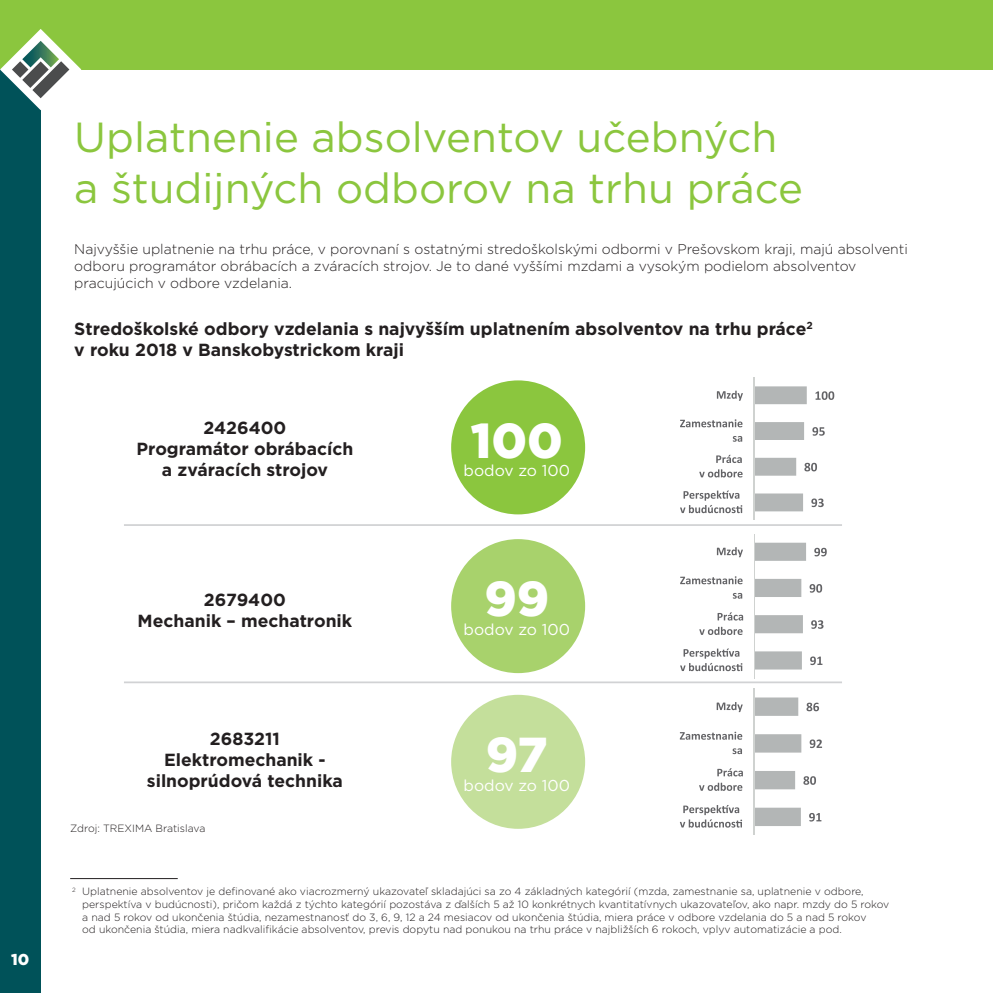
<style>
.page{position:relative;width:993px;height:993px;background:#fff}
.page>*{position:absolute;margin:0;border:0;box-sizing:border-box;transform-origin:0 0}
.t1{font:900 49px "Gotham";letter-spacing:-.005em;color:#fff}
.t2{font:42px/50.4px "Gotham";color:#8bc63e}
.t3{font:700 17.5px/21px "Gotham";color:#231f20;text-align:center}
.t4{font:15.75px "Gotham";color:#fff}
.t5{font:900 15.75px "Gotham";color:#fff}
.t6{font:300 14px/16.8px "Gotham";color:#231f20}
.t7{font:300 10.5px/12.6px "Gotham";color:#231f20}
</style>
<div class="page">
<div style="left:0;top:0;width:992px;height:69px;background:#8bc63e"></div>
<div style="left:0;top:69px;width:41px;height:923px;background:#005259"></div>
<svg style="left:0;top:29px;width:81px;height:81px"></svg>
<div style="left:451px;top:380px;width:134px;height:134px;background:#8bc63e;border-radius:50%"></div>
<div style="left:451px;top:539px;width:134px;height:134px;background:#a8d26c;border-radius:50%"></div>
<div style="left:451px;top:694px;width:134px;height:134px;background:#c4df9b;border-radius:50%"></div>
<hr style="left:124px;top:524px;width:717px;height:1px;background:#d1d2d4">
<hr style="left:124px;top:681px;width:717px;height:2px;background:#d1d2d4">
<hr style="left:70px;top:877px;width:108px;height:1px;background:#231f20">
<hr style="left:753px;top:377px;width:1px;height:143px;background:#cfd2d0">
<svg style="left:754px;top:386px;width:80px;height:125px"></svg>
<svg style="left:716px;top:390px;width:26px;height:10px"></svg>
<svg style="left:680px;top:419px;width:62px;height:8px"></svg>
<svg style="left:732px;top:436px;width:10px;height:5px"></svg>
<svg style="left:716px;top:454px;width:25px;height:9px"></svg>
<svg style="left:699px;top:469px;width:43px;height:8px"></svg>
<svg style="left:680px;top:490px;width:62px;height:23px"></svg>
<hr style="left:753px;top:533px;width:1px;height:145px;background:#cfd2d0">
<svg style="left:753px;top:542px;width:73px;height:127px"></svg>
<svg style="left:716px;top:547px;width:26px;height:10px"></svg>
<svg style="left:680px;top:576px;width:62px;height:8px"></svg>
<svg style="left:732px;top:593px;width:10px;height:5px"></svg>
<svg style="left:717px;top:612px;width:26px;height:8px"></svg>
<svg style="left:699px;top:626px;width:43px;height:8px"></svg>
<svg style="left:680px;top:648px;width:62px;height:23px"></svg>
<hr style="left:753px;top:688px;width:1px;height:147px;background:#cfd2d0">
<svg style="left:754px;top:697px;width:67px;height:128px"></svg>
<svg style="left:716px;top:702px;width:26px;height:10px"></svg>
<svg style="left:679px;top:731px;width:63px;height:8px"></svg>
<svg style="left:732px;top:748px;width:9px;height:5px"></svg>
<svg style="left:717px;top:768px;width:25px;height:8px"></svg>
<svg style="left:699px;top:782px;width:43px;height:8px"></svg>
<svg style="left:680px;top:805px;width:61px;height:22px"></svg>
<h3 class="t5" style="left:11px;top:948px;width:20px">10</h3>
<p class="t2" style="left:74px;top:111px;width:730px">Uplatnenie absolventov učebných a študijných odborov na trhu práce</p>
<p class="t6" style="left:74px;top:240px;width:834px">Najvyššie uplatnenie na trhu práce, v porovnaní s ostatnými stredoškolskými odbormi v Prešovskom kraji, majú absolventi odboru programátor obrábacích a zváracích strojov. Je to dané vyššími mzdami a vysokým podielom absolventov pracujúcich v odbore vzdelania.</p>
<p class="t3" style="left:74px;top:318px;width:739px;text-align:left">Stredoškolské odbory vzdelania s najvyšším uplatnením absolventov na trhu práce<sup>2 </sup>v roku 2018 v Banskobystrickom kraji</p>
<p class="t3" style="left:203px;top:417px;width:84px">2426400</p>
<p class="t3" style="left:136px;top:438px;width:218px">Programátor obrábacích a zváracích strojov</p>
<p class="t3" style="left:204px;top:588px;width:83px">2679400</p>
<p class="t3" style="left:137px;top:609px;width:216px">Mechanik – mechatronik</p>
<p class="t3" style="left:210px;top:728px;width:72px">2683211</p>
<p class="t3" style="left:147px;top:749px;width:197px">Elektromechanik - silnoprúdová technika</p>
<p class="t7" style="left:70px;top:821px;width:137px">Zdroj: TREXIMA Bratislava</p>
<p class="t1" style="left:470px;top:406px;width:94px">100</p>
<p class="t4" style="left:463px;top:460px;width:108px">bodov zo 100</p>
<p class="t1" style="left:484px;top:565px;width:66px">99</p>
<p class="t4" style="left:463px;top:619px;width:108px">bodov zo 100</p>
<p class="t1" style="left:485px;top:720px;width:63px">97</p>
<p class="t4" style="left:463px;top:775px;width:108px">bodov zo 100</p>
<p class="t7" style="left:82px;top:884px;width:808px;text-indent:-10px"><sup>2</sup> Uplatnenie absolventov je definované ako viacrozmerný ukazovateľ skladajúci sa zo 4 základných kategórií (mzda, zamestnanie sa, uplatnenie v odbore, perspektíva v budúcnosti), pričom každá z týchto kategórií pozostáva z ďalších 5 až 10 konkrétnych kvantitatívnych ukazovateľov, ako napr. mzdy do 5 rokov a nad 5 rokov od ukončenia štúdia, nezamestnanosť do 3, 6, 9, 12 a 24 mesiacov od ukončenia štúdia, miera práce v odbore vzdelania do 5 a nad 5 rokov<br>od ukončenia štúdia, miera nadkvalifikácie absolventov, previs dopytu nad ponukou na trhu práce v najbližších 6 rokoch, vplyv automatizácie a pod.</p>
</div>
